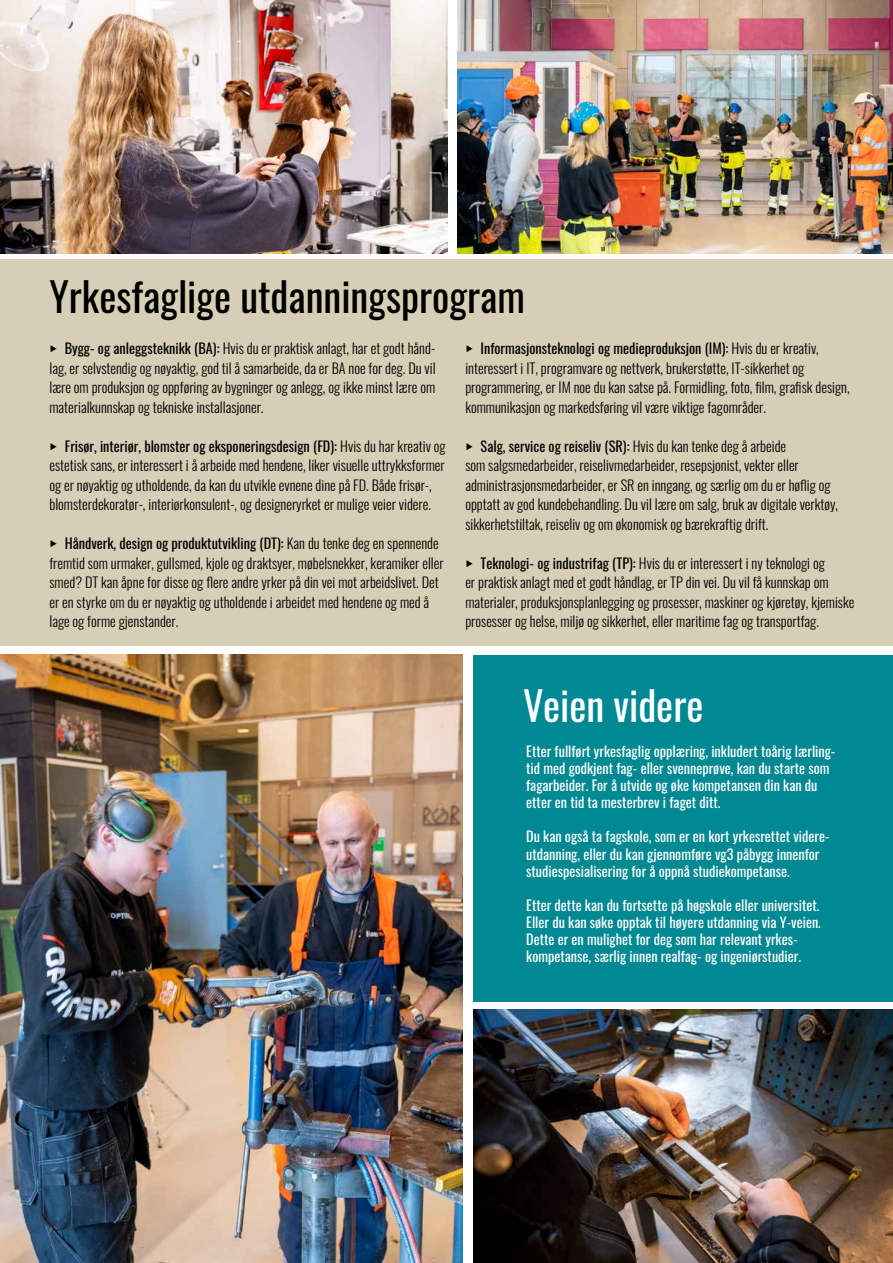
<style>
.page{position:relative;width:893px;height:1263px;background:#fff}
.page>*{position:absolute;margin:0;border:0;box-sizing:border-box;transform-origin:0 0}
.t1{font:40.5px "Oswald";color:#000}
.t2{font:40.5px "Oswald";color:#fff}
.t3{font:300 14.25px/19.5px "Oswald";color:#000}
.t4{font:14.25px/17.1px "Oswald";color:#fff}
.s1{font-family:"Roboto";font-size:16.5px}
.s2{font-weight:400}
</style>
<div class="page">
<div style="left:0;top:259px;width:893px;height:387px;background:#d6cfb6"></div>
<img style="left:457px;top:0;width:436px;height:253px">
<img style="left:0;top:0;width:448px;height:253px">
<div style="left:473px;top:655px;width:420px;height:346px;background:#008893"></div>
<img style="left:0;top:655px;width:462px;height:608px">
<img style="left:473px;top:1010px;width:420px;height:253px">
<h1 class="t1" style="left:49px;top:260px;width:477px">Yrkesfaglige utdanningsprogram</h1>
<p class="t3" style="left:49px;top:337px;width:388px;text-align:justify"><span class="s1">‣</span> <span class="s2">Bygg- og anleggsteknikk (BA):</span> Hvis du er praktisk anlagt, har et godt hånd&shy;lag, er selvstendig og nøyaktig, god til å samarbeide, da er BA noe for deg. Du vil lære om produksjon og oppføring av bygninger og anlegg, og ikke minst lære om materialkunnskap og tekniske installasjoner.</p>
<p class="t3" style="left:49px;top:435px;width:398px"><span class="s1">‣</span> <span class="s2">Frisør, interiør, blomster og eksponeringsdesign (FD):</span> Hvis du har kreativ og estetisk sans, er interessert i å arbeide med hendene, liker visuelle uttrykksformer og er nøyaktig og utholdende, da kan du utvikle evnene dine på FD. Både frisør-, blomsterdekoratør-, interiørkonsulent-, og designeryrket er mulige veier videre.</p>
<p class="t3" style="left:49px;top:532px;width:396px"><span class="s1">‣</span> <span class="s2">Håndverk, design og produktutvikling (DT):</span> Kan du tenke deg en spennende fremtid som urmaker, gullsmed, kjole og draktsyer, møbelsnekker, keramiker eller smed? DT kan åpne for disse og flere andre yrker på din vei mot arbeidslivet. Det er en styrke om du er nøyaktig og utholdende i arbeidet med hendene og med å lage og forme gjenstander.</p>
<p class="t3" style="left:465px;top:337px;width:386px"><span class="s1">‣</span> <span class="s2">Informasjonsteknologi og medieproduksjon (IM):</span> Hvis du er kreativ, interessert i IT, programvare og nettverk, brukerstøtte, IT-sikkerhet og programmering, er IM noe du kan satse på. Formidling, foto, film, grafisk design, kommunikasjon og markedsføring vil være viktige fagområder.</p>
<p class="t3" style="left:465px;top:435px;width:374px"><span class="s1">‣</span> <span class="s2">Salg, service og reiseliv (SR):</span> Hvis du kan tenke deg å arbeide<br>som salgsmedarbeider, reiselivmedarbeider, resepsjonist, vekter eller administrasjonsmedarbeider, er SR en inngang, og særlig om du er høflig og opptatt av god kundebehandling. Du vil lære om salg, bruk av digitale verktøy, sikkerhetstiltak, reiseliv og om økonomisk og bærekraftig drift.</p>
<p class="t3" style="left:465px;top:552px;width:391px"><span class="s1">‣</span> <span class="s2">Teknologi- og industrifag (TP):</span> Hvis du er interessert i ny teknologi og<br>er praktisk anlagt med et godt håndlag, er TP din vei. Du vil få kunnskap om materialer, produksjonsplanlegging og prosesser, maskiner og kjøretøy, kjemiske prosesser og helse, miljø og sikkerhet, eller maritime fag og transportfag.</p>
<h1 class="t2" style="left:523px;top:670px;width:182px">Veien videre</h1>
<p class="t4" style="left:526px;top:741px;width:311px">Etter fullført yrkesfaglig opplæring, inkludert toårig lærling&shy;tid med godkjent fag- eller svenneprøve, kan du starte som fagarbeider. For å utvide og øke kompetansen din kan du etter en tid ta mesterbrev i faget ditt.</p>
<p class="t4" style="left:526px;top:827px;width:303px">Du kan også ta fagskole, som er en kort yrkesrettet videre&shy;utdanning, eller du kan gjennomføre vg3 påbygg innenfor studiespesialisering for å oppnå studiekompetanse.</p>
<p class="t4" style="left:526px;top:895px;width:296px">Etter dette kan du fortsette på høgskole eller universitet.<br>Eller du kan søke opptak til høyere utdanning via Y-veien.<br>Dette er en mulighet for deg som har relevant yrkes&shy;kompetanse, særlig innen realfag- og ingeniørstudier.</p>
</div>
